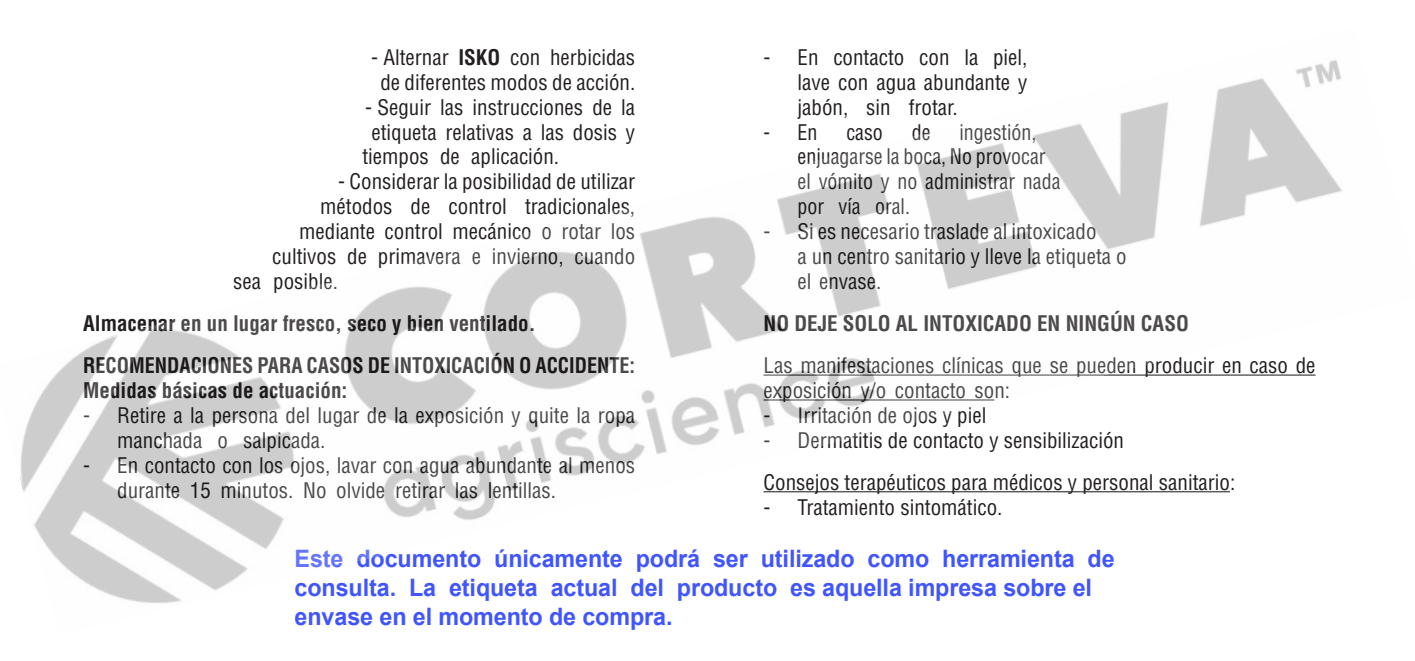
<style>
.page{position:relative;width:1415px;height:661px;background:#fff}
.page>*{position:absolute;margin:0;border:0;box-sizing:border-box;transform-origin:0 0}
.t1{font:700 24px/28.8px "Arial";letter-spacing:-.005em;color:#4055ff}
.t2{font:condensed 21px/24.9px "Helvetica LT Std";color:#231f20}
.t3{font:700 condensed 21px "Helvetica LT Std";color:#231f20}
.t4{font:condensed 21px/24.9px "Helvetica LT Std";color:#231f20;scale:.95 1}
.t5{font:700 condensed 21px "Helvetica LT Std";color:#231f20;scale:.96 1}
.s1{font-weight:700}
</style>
<div class="page">
<img style="left:20px;top:60px;width:1322px;height:544px">
<p class="t2" style="left:371px;top:45px;width:266px;text-align:center">- Alternar <span class="s1">ISKO</span> con herbicidas de diferentes modos de acción.</p>
<p class="t2" style="left:365px;top:94px;width:271px">- Seguir las instrucciones de la</p>
<p class="t2" style="left:371px;top:119px;width:265px">etiqueta relativas a las dosis y</p>
<p class="t2" style="left:362px;top:144px;width:198px">tiempos de aplicación.</p>
<p class="t2" style="left:338px;top:169px;width:299px">- Considerar la posibilidad de utilizar</p>
<p class="t2" style="left:320px;top:194px;width:317px">métodos de control tradicionales,</p>
<p class="t2" style="left:299px;top:219px;width:338px">mediante control mecánico o rotar los</p>
<p class="t2" style="left:272px;top:244px;width:365px">cultivos de primavera e invierno, cuando</p>
<p class="t2" style="left:233px;top:269px;width:106px">sea posible.</p>
<p class="t3" style="left:83px;top:310px;width:454px">Almacenar en un lugar fresco, seco y bien ventilado.</p>
<p class="t5" style="left:83px;top:352px;width:577px">RECOMENDACIONES PARA CASOS DE INTOXICACIÓN O ACCIDENTE:</p>
<p class="t3" style="left:83px;top:377px;width:266px">Medidas básicas de actuación:</p>
<p class="t2" style="left:117px;top:402px;width:520px;text-indent:-34px">- Retire a la persona del lugar de la exposición y quite la ropa manchada o salpicada.</p>
<p class="t2" style="left:117px;top:452px;width:519px;text-indent:-34px">- En contacto con los ojos, lavar con agua abundante al menos durante 15 minutos. No olvide retirar las lentillas.</p>
<p class="t2" style="left:797px;top:45px;width:231px;text-align:justify;text-indent:-34px">- En contacto con la piel, lave con agua abundante y jabón, sin frotar.</p>
<p class="t4" style="left:763px;top:119px;width:58px">- En</p>
<p class="t4" style="left:846px;top:119px;width:40px">caso</p>
<p class="t4" style="left:912px;top:119px;width:21px">de</p>
<p class="t4" style="left:797px;top:119px;width:278px;text-indent:162px">ingestión, enjuagarse la boca, No provocar el vómito y no administrar nada por vía oral.</p>
<p class="t2" style="left:797px;top:219px;width:330px;text-indent:-34px">- Si es necesario traslade al intoxicado<br>a un centro sanitario y lleve la etiqueta o el envase.</p>
<p class="t3" style="left:763px;top:310px;width:427px">NO DEJE SOLO AL INTOXICADO EN NINGÚN CASO</p>
<p class="t2" style="left:763px;top:352px;width:554px">Las manifestaciones clínicas que se pueden producir en caso de exposición y/o contacto son:</p>
<p class="t2" style="left:763px;top:402px;width:224px">- Irritación de ojos y piel</p>
<p class="t2" style="left:763px;top:427px;width:362px">- Dermatitis de contacto y sensibilización</p>
<p class="t2" style="left:763px;top:469px;width:473px">Consejos terapéuticos para médicos y personal sanitario:</p>
<p class="t2" style="left:763px;top:494px;width:240px">- Tratamiento sintomático.</p>
<p class="t1" style="left:295px;top:544px;width:821px">Este documento únicamente podrá ser utilizado como herramienta de consulta. La etiqueta actual del producto es aquella impresa sobre el envase en el momento de compra.</p>
</div>
